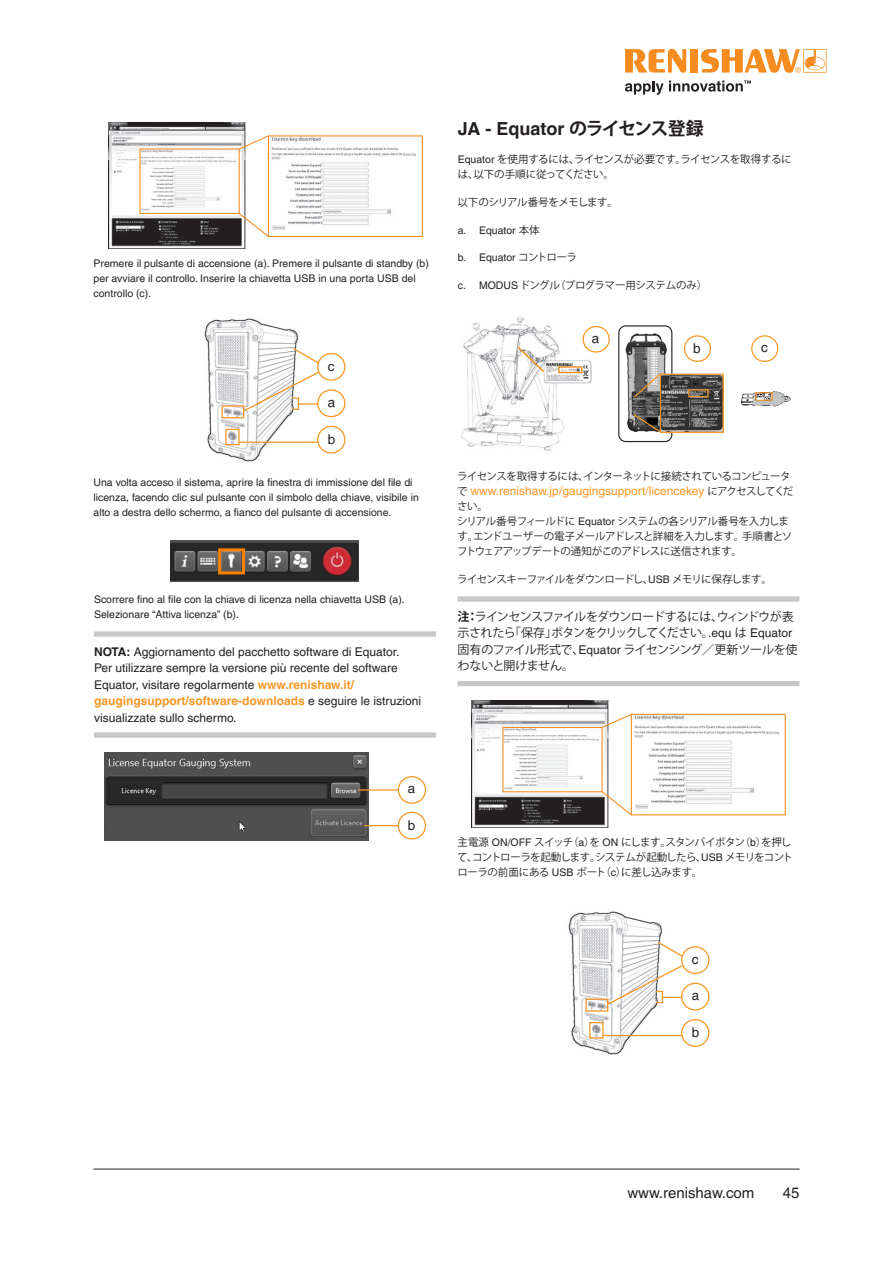
<style>
.page{position:relative;width:893px;height:1263px;background:#fff}
.page>*{position:absolute;margin:0;border:0;box-sizing:border-box;transform-origin:0 0}
.Heading_1__16pt_bold{font:700 18px "Helvetica LT Pro";color:#231f20}
.t1{font:15px "Helvetica LT Pro";color:#231f20}
.Diagram_caption_text{font:13.5px "Helvetica LT Pro";color:#231f20}
.Note_1{font:12px/16.5px "Helvetica LT Pro";color:#231f20}
.Note_1__JA{font:12px/16.5px "Koz Go Std";letter-spacing:-.05em;color:#231f20}
._8pt_Body_Text{font:12px "Helvetica LT Pro";color:#f79727}
._8pt_Body_Text-2{font:10.5px/15px "Helvetica LT Pro";color:#231f20}
._8pt_Body_Text-3{font:10.5px/15px "Koz Go Std";letter-spacing:-.045em;color:#231f20}
.s1{font-weight:700}
.s2{font-weight:700;color:#f79727}
.s3{font-family:"Koz Go Std"}
.s4{font-family:"Helvetica LT Pro"}
.s5{font-family:"Koz Go Std";font-size:10.5px;color:#231f20}
</style>
<div class="page">
<hr style="left:93px;top:1169px;width:707px;height:1px;background:#231f20">
<img style="left:104px;top:753px;width:264px;height:88px">
<img style="left:204px;top:318px;width:100px;height:144px">
<svg style="left:292px;top:347px;width:28px;height:18px"></svg>
<img style="left:109px;top:122px;width:308px;height:127px">
<div style="left:268px;top:135px;width:155px;height:102px;border:1px solid #f68c1f"></div>
<div style="left:139px;top:148px;width:101px;height:66px;border:1px solid #f68c1f"></div>
<svg style="left:238px;top:134px;width:32px;height:16px"></svg>
<svg style="left:238px;top:212px;width:32px;height:26px"></svg>
<div style="left:221px;top:405px;width:23px;height:13px;border:1px solid #f79727"></div>
<svg style="left:241px;top:371px;width:79px;height:42px"></svg>
<hr style="left:239px;top:442px;width:79px;height:1px;background:#f79727">
<div style="left:317px;top:426px;width:28px;height:28px;border:1px solid #f79727;border-radius:50%"></div>
<div style="left:317px;top:389px;width:28px;height:28px;border:1px solid #f79727;border-radius:50%"></div>
<div style="left:317px;top:353px;width:28px;height:28px;border:1px solid #f79727;border-radius:50%"></div>
<div style="left:225px;top:429px;width:15px;height:16px;border:1px solid #f79727"></div>
<div style="left:398px;top:776px;width:28px;height:28px;border:1px solid #f79727;border-radius:50%"></div>
<hr style="left:358px;top:789px;width:40px;height:2px;background:#f79727">
<div style="left:398px;top:812px;width:28px;height:27px;border:1px solid #f79727;border-radius:50%"></div>
<img style="left:170px;top:540px;width:188px;height:42px">
<div style="left:94px;top:631px;width:342px;height:6px;background:#c7c8ca"></div>
<div style="left:94px;top:732px;width:342px;height:6px;background:#c7c8ca"></div>
<hr style="left:364px;top:825px;width:35px;height:1px;background:#f79727">
<div style="left:218px;top:548px;width:27px;height:26px;border:3px solid #ff8200"></div>
<img style="left:568px;top:911px;width:100px;height:144px">
<svg style="left:656px;top:940px;width:28px;height:18px"></svg>
<img style="left:472px;top:701px;width:314px;height:126px">
<div style="left:631px;top:714px;width:155px;height:101px;border:1px solid #f68c1f"></div>
<div style="left:502px;top:727px;width:101px;height:65px;border:1px solid #f68c1f"></div>
<svg style="left:601px;top:713px;width:32px;height:16px"></svg>
<svg style="left:601px;top:790px;width:32px;height:26px"></svg>
<div style="left:585px;top:998px;width:23px;height:14px;border:1px solid #f79727"></div>
<svg style="left:605px;top:964px;width:79px;height:42px"></svg>
<hr style="left:603px;top:1035px;width:79px;height:1px;background:#f79727">
<div style="left:681px;top:1019px;width:28px;height:28px;border:1px solid #f79727;border-radius:50%"></div>
<div style="left:681px;top:983px;width:28px;height:27px;border:1px solid #f79727;border-radius:50%"></div>
<div style="left:681px;top:946px;width:28px;height:28px;border:1px solid #f79727;border-radius:50%"></div>
<div style="left:589px;top:1022px;width:15px;height:16px;border:1px solid #f79727"></div>
<div style="left:458px;top:596px;width:341px;height:6px;background:#c7c8ca"></div>
<div style="left:458px;top:681px;width:341px;height:5px;background:#c7c8ca"></div>
<div style="left:751px;top:335px;width:27px;height:27px;border:1px solid #f79727;border-radius:50%"></div>
<img style="left:625px;top:333px;width:45px;height:101px">
<div style="left:618px;top:325px;width:54px;height:117px;border:1px solid #231f20;border-radius:7px"></div>
<img style="left:662px;top:376px;width:60px;height:55px">
<div style="left:660px;top:374px;width:64px;height:59px;border:1px solid #f79727"></div>
<img style="left:461px;top:316px;width:132px;height:135px">
<div style="left:558px;top:366px;width:24px;height:7px;border:1px solid #f68c1f"></div>
<svg style="left:516px;top:345px;width:30px;height:29px"></svg>
<img style="left:741px;top:391px;width:49px;height:15px">
<div style="left:756px;top:392px;width:16px;height:8px;border:1px solid #f68c1f"></div>
<div style="left:583px;top:326px;width:27px;height:27px;border:1px solid #f79727;border-radius:50%"></div>
<div style="left:684px;top:335px;width:27px;height:27px;border:1px solid #f79727;border-radius:50%"></div>
<div style="left:688px;top:389px;width:20px;height:8px;border:1px solid #f79727"></div>
<svg style="left:633px;top:372px;width:29px;height:26px"></svg>
<svg style="left:632px;top:413px;width:31px;height:21px"></svg>
<svg style="left:625px;top:49px;width:61px;height:24px"></svg>
<div style="left:690px;top:49px;width:8px;height:24px;background:#f68c1f"></div>
<svg style="left:701px;top:49px;width:125px;height:24px"></svg>
<svg style="left:625px;top:80px;width:126px;height:15px"></svg>
<p class="_8pt_Body_Text-2" style="left:94px;top:256px;width:337px">Premere il pulsante di accensione (a). Premere il pulsante di standby (b) per avviare il controllo. Inserire la chiavetta USB in una porta USB del controllo (c).</p>
<p class="Diagram_caption_text" style="left:328px;top:358px;width:8px">c</p>
<p class="Diagram_caption_text" style="left:328px;top:395px;width:9px">a</p>
<p class="Diagram_caption_text" style="left:328px;top:431px;width:9px">b</p>
<p class="_8pt_Body_Text-2" style="left:94px;top:475px;width:327px">Una volta acceso il sistema, aprire la finestra di immissione del file di licenza, facendo clic sul pulsante con il simbolo della chiave, visibile in alto a destra dello schermo, a fianco del pulsante di accensione.</p>
<p class="_8pt_Body_Text-2" style="left:94px;top:592px;width:312px">Scorrere fino al file con la chiave di licenza nella chiavetta USB (a).<br>Selezionare “Attiva licenza” (b).</p>
<p class="Note_1" style="left:94px;top:643px;width:328px"><span class="s1">NOTA:</span> Aggiornamento del pacchetto software di Equator.<br>Per utilizzare sempre la versione più recente del software Equator, visitare regolarmente <span class="s2">www.renishaw.it/ gaugingsupport/software-downloads</span> e seguire le istruzioni visualizzate sullo schermo.</p>
<p class="Diagram_caption_text" style="left:408px;top:780px;width:9px">a</p>
<p class="Diagram_caption_text" style="left:408px;top:817px;width:9px">b</p>
<p class="Heading_1__16pt_bold" style="left:458px;top:118px;width:247px">JA - Equator <span class="s3">のライセンス登録</span></p>
<p class="_8pt_Body_Text-3" style="left:458px;top:152px;width:335px"><span class="s4">Equator</span> を使用するには、ライセンスが必要です。ライセンスを取得するには、以下の手順に従ってください。</p>
<p class="_8pt_Body_Text-3" style="left:458px;top:195px;width:162px">以下のシリアル番号をメモします。</p>
<p class="_8pt_Body_Text-2" style="left:458px;top:222px;width:83px">a. Equator <span class="s3">本体</span></p>
<p class="_8pt_Body_Text-2" style="left:458px;top:250px;width:121px">b. Equator <span class="s3">コントローラ</span></p>
<p class="_8pt_Body_Text-3" style="left:458px;top:278px;width:251px"><span class="s4">c. MODUS</span> ドングル（プログラマー用システムのみ）</p>
<p class="Diagram_caption_text" style="left:592px;top:331px;width:9px">a</p>
<p class="Diagram_caption_text" style="left:693px;top:340px;width:9px">b</p>
<p class="Diagram_caption_text" style="left:761px;top:339px;width:8px">c</p>
<p class="_8pt_Body_Text-3" style="left:457px;top:469px;width:335px">ライセンスを取得するには、インターネットに接続されているコンピュータ</p>
<p class="_8pt_Body_Text" style="left:457px;top:484px;width:338px"><span class="s5">で</span> www.renishaw.jp/gaugingsupport/licencekey <span class="s5">にアクセスしてくだ</span></p>
<p class="_8pt_Body_Text-3" style="left:457px;top:499px;width:337px">さい。<br>シリアル番号フィールドに <span class="s4">Equator</span> システムの各シリアル番号を入力します。エンドユーザーの電子メールアドレスと詳細を入力します。手順書とソフトウェアアップデートの通知がこのアドレスに送信されます。</p>
<p class="_8pt_Body_Text-3" style="left:457px;top:572px;width:316px">ライセンスキーファイルをダウンロードし、<span class="s4">USB</span> メモリに保存します。</p>
<p class="Note_1__JA" style="left:457px;top:609px;width:342px"><span class="s1">注：</span>ラインセンスファイルをダウンロードするには、ウィンドウが表示されたら「保存」ボタンをクリックしてください。<span class="s4">.equ</span> は <span class="s4">Equator</span>固有のファイル形式で、<span class="s4">Equator</span> ライセンシング／更新ツールを使わないと開けません。</p>
<p class="_8pt_Body_Text-3" style="left:457px;top:835px;width:337px">主電源 <span class="s4">ON/OFF</span> スイッチ（<span class="s4">a</span>）を <span class="s4">ON</span> にします。スタンバイボタン（<span class="s4">b</span>）を押して、コントローラを起動します。システムが起動したら、<span class="s4">USB</span> メモリをコントローラの前面にある <span class="s4">USB</span> ポート（<span class="s4">c</span>）に差し込みます。</p>
<p class="Diagram_caption_text" style="left:692px;top:952px;width:8px">c</p>
<p class="Diagram_caption_text" style="left:692px;top:988px;width:9px">a</p>
<p class="Diagram_caption_text" style="left:692px;top:1025px;width:9px">b</p>
<h2 class="t1" style="left:627px;top:1184px;width:129px">www.renishaw.com</h2>
<h2 class="t1" style="left:783px;top:1184px;width:18px">45</h2>
</div>
